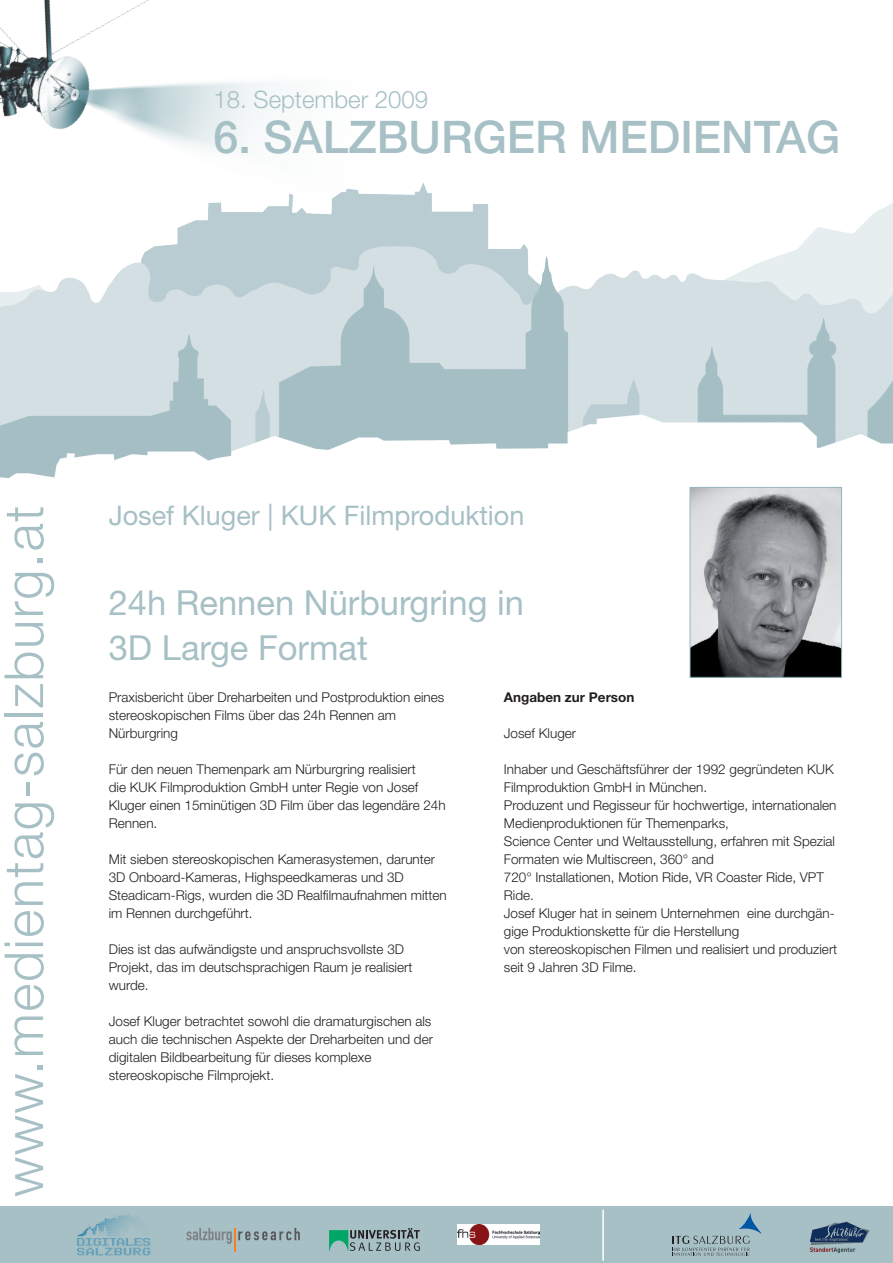
<style>
.page{position:relative;width:893px;height:1263px;background:#fff}
.page>*{position:absolute;margin:0;border:0;box-sizing:border-box;transform-origin:0 0}
.t1{font:300 54px "Helvetica Neue";letter-spacing:.03em;color:#a6c0c5}
.t2{font:500 45px "Helvetica Neue";color:#a6c0c5}
.t3{font:34.5px/45px "Helvetica Neue";color:#a6c0c5}
.t4{font:27px "Helvetica Neue";color:#a6c0c5}
.t5{font:300 24px "Helvetica Neue";color:#a6c0c5}
.t6{font:300 13.5px/18px "Helvetica Neue";color:#231f20}
.t7{font:700 13.5px "Helvetica Neue";color:#231f20}
</style>
<div class="page">
<div style="left:0;top:1206px;width:893px;height:57px;background:#a6c0c5"></div>
<img style="left:0;top:182px;width:893px;height:307px">
<img style="left:0;top:0;width:401px;height:302px">
<svg style="left:186px;top:1228px;width:46px;height:16px"></svg>
<svg style="left:238px;top:1228px;width:62px;height:12px"></svg>
<hr style="left:234px;top:1228px;width:2px;height:23px;background:#f58220">
<img style="left:458px;top:1224px;width:82px;height:20px">
<svg style="left:672px;top:1213px;width:89px;height:43px"></svg>
<svg style="left:329px;top:1228px;width:91px;height:23px"></svg>
<img style="left:77px;top:1214px;width:74px;height:42px">
<hr style="left:602px;top:1210px;width:2px;height:51px;background:#fff">
<img style="left:810px;top:1221px;width:60px;height:32px">
<img style="left:692px;top:489px;width:148px;height:187px">
<div style="left:690px;top:487px;width:152px;height:191px;border:1px solid #99b7be"></div>
<h3 class="t5" style="left:214px;top:85px;width:216px">18. September 2009</h3>
<h2 class="t2" style="left:214px;top:110px;width:628px">6. SALZBURGER MEDIENTAG</h2>
<h1 class="t1" style="left:-9px;top:1197px;width:693px;rotate:-90deg">www.medientag-salzburg.at</h1>
<h3 class="t4" style="left:109px;top:499px;width:417px">Josef Kluger | KUK Filmproduktion</h3>
<h3 class="t3" style="left:109px;top:579px;width:417px">24h Rennen Nürburgring in<br>3D Large Format</h3>
<p class="t6" style="left:109px;top:688px;width:337px">Praxisbericht über Dreharbeiten und Postproduktion eines stereoskopischen Films über das 24h Rennen am<br>Nürburgring</p>
<p class="t6" style="left:109px;top:760px;width:338px">Für den neuen Themenpark am Nürburgring realisiert<br>die KUK Filmproduktion GmbH unter Regie von Josef Kluger einen 15minütigen 3D Film über das legendäre 24h Rennen.</p>
<p class="t6" style="left:109px;top:850px;width:340px">Mit sieben stereoskopischen Kamerasystemen, darunter 3D Onboard-Kameras, Highspeedkameras und 3D Steadicam-Rigs, wurden die 3D Realfilmaufnahmen mitten im Rennen durchgeführt.</p>
<p class="t6" style="left:109px;top:940px;width:305px">Dies ist das aufwändigste und anspruchsvollste 3D<br>Projekt, das im deutschsprachigen Raum je realisiert wurde.</p>
<p class="t6" style="left:109px;top:1012px;width:326px">Josef Kluger betrachtet sowohl die dramaturgischen als auch die technischen Aspekte der Dreharbeiten und der digitalen Bildbearbeitung für dieses komplexe stereoskopische Filmprojekt.</p>
<p class="t7" style="left:504px;top:689px;width:132px">Angaben zur Person</p>
<p class="t6" style="left:504px;top:724px;width:74px">Josef Kluger</p>
<p class="t6" style="left:504px;top:760px;width:335px">Inhaber und Geschäftsführer der 1992 gegründeten KUK Filmproduktion GmbH in München.<br>Produzent und Regisseur für hochwertige, internationalen Medienproduktionen für Themenparks,<br>Science Center und Weltausstellung, erfahren mit Spezial Formaten wie Multiscreen, 360° and<br>720° Installationen, Motion Ride, VR Coaster Ride, VPT Ride.<br>Josef Kluger hat in seinem Unternehmen eine durchgän&shy;gige Produktionskette für die Herstellung<br>von stereoskopischen Filmen und realisiert und produziert seit 9 Jahren 3D Filme.</p>
</div>
